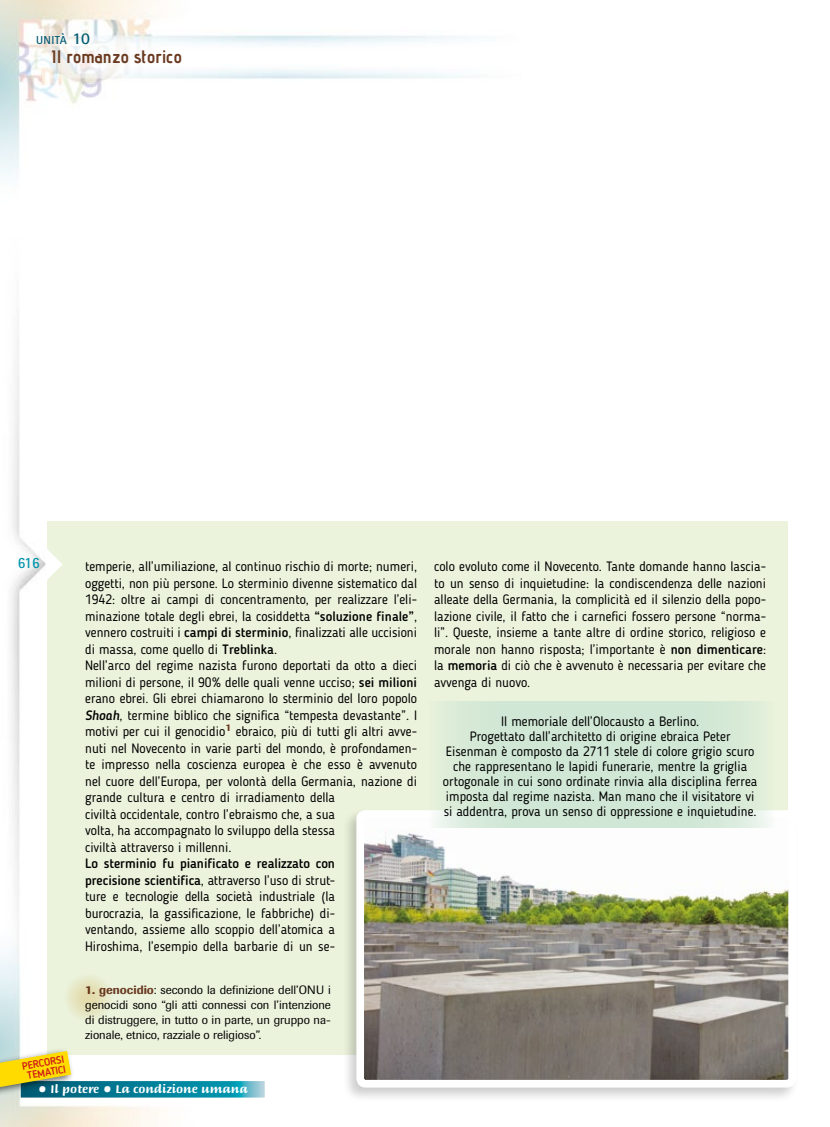
<style>
.page{position:relative;width:830px;height:1127px;background:#fff}
.page>*{position:absolute;margin:0;border:0;box-sizing:border-box;transform-origin:0 0}
.t1{font:700 18px "Advent Pro";color:#6a3a21}
.t2{font:700 15.75px "Rotis Sans Serif Std";color:#0094ac;scale:.9 1}
.t3{font:13.5px/16.5px "Blogger Sans";color:#000;text-align:justify}
.t4{font:12px/15px "Imago";color:#000;text-align:justify}
.t5{font:700 12px "Briem Script Std";color:#fff;scale:1.04 1}
.t6{font:700 11.55px "Rotis Sans Serif Std";letter-spacing:.03em;color:#005a72}
.t7{font:500 10.5px/10.5px "Blogger Sans";color:#cd171a;text-align:center}
.s1{font-size:16.5px}
.s2{font-weight:500}
.s3{font-weight:500;font-style:italic}
.s4{font-weight:500;color:#6a3a21}
</style>
<div class="page">
<img style="left:0;top:0;width:788px;height:1127px">
<div style="left:47px;top:521px;width:740px;height:533px;background:#ebf3dc"></div>
<div style="left:341px;top:807px;width:458px;height:296px;background:#000;opacity:.2"></div>
<img style="left:365px;top:819px;width:421px;height:259px">
<div style="left:356px;top:810px;width:439px;height:277px;border:8px solid #fff;border-radius:5px"></div>
<div style="left:424px;top:702px;width:349px;height:126px;background:#d0e7d5"></div>
<svg style="left:64px;top:973px;width:49px;height:49px"></svg>
<svg style="left:47px;top:549px;width:15px;height:31px"></svg>
<svg style="left:74px;top:1081px;width:190px;height:16px;background:#0f8aa2"></svg>
<div style="left:0;top:1047px;width:74px;height:54px;background:#000;opacity:.6"></div>
<svg style="left:0;top:1051px;width:71px;height:36px;background:#d6ca3c"></svg>
<div style="left:54px;top:108px;width:721px;height:389px;background:#fff"></div>
<p class="t6" style="left:36px;top:32px;width:55px">unità <span class="s1">10</span></p>
<h1 class="t1" style="left:51px;top:46px;width:132px">Il romanzo storico</h1>
<p class="t2" style="left:18px;top:552px;width:26px">616</p>
<p class="t7" style="left:21px;top:1061px;width:44px;rotate:-10deg">PERCORSI<br>TEMATICI</p>
<p class="t3" style="left:85px;top:558px;width:333px;text-align:left">temperie, all’umiliazione, al continuo rischio di morte; numeri, oggetti, non più persone. Lo sterminio divenne sistematico dal 1942: oltre ai campi di concentramento, per realizzare l’eli&shy;minazione totale degli ebrei, la cosiddetta <span class="s2">“soluzione finale”</span>, vennero costruiti i <span class="s2">campi di sterminio</span>, finalizzati alle uccisioni di massa, come quello di <span class="s2">Treblinka</span>.<br>Nell’arco del regime nazista furono deportati da otto a dieci milioni di persone, il 90% delle quali venne ucciso; <span class="s2">sei milioni </span>erano ebrei. Gli ebrei chiamarono lo sterminio del loro popolo <span class="s3">Shoah</span>, termine biblico che significa “tempesta devastante”. I motivi per cui il genocidio<sup>1</sup> ebraico, più di tutti gli altri avve&shy;nuti nel Novecento in varie parti del mondo, è profondamen&shy;te impresso nella coscienza europea è che esso è avvenuto nel cuore dell’Europa, per volontà della Germania, nazione di grande cultura e centro di irradiamento della<br>civiltà occidentale, contro l’ebraismo che, a sua<br>volta, ha accompagnato lo sviluppo della stessa<br>civiltà attraverso i millenni.</p>
<p class="t3" style="left:85px;top:855px;width:251px"><span class="s2">Lo sterminio fu pianificato e realizzato con precisione scientifica</span>, attraverso l’uso di strut&shy;ture e tecnologie della società industriale (la burocrazia, la gassificazione, le fabbriche) di&shy;ventando, assieme allo scoppio dell’atomica a Hiroshima, l’esempio della barbarie di un se-</p>
<p class="t4" style="left:85px;top:983px;width:247px"><span class="s4">1. genocidio</span>: secondo la definizione dell’ONU i genocidi sono “gli atti connessi con l’intenzione di distruggere, in tutto o in parte, un gruppo na&shy;zionale, etnico, razziale o religioso”.</p>
<p class="t5" style="left:38px;top:1082px;width:203px">• Il potere • La condizione umana</p>
<p class="t3" style="left:434px;top:558px;width:333px">colo evoluto come il Novecento. Tante domande hanno lascia&shy;to un senso di inquietudine: la condiscendenza delle nazioni alleate della Germania, la complicità ed il silenzio della popo&shy;lazione civile, il fatto che i carnefici fossero persone “norma&shy;li”. Queste, insieme a tante altre di ordine storico, religioso e morale non hanno risposta; l’importante è <span class="s2">non dimenticare</span>: la <span class="s2">memoria</span> di ciò che è avvenuto è necessaria per evitare che avvenga di nuovo.</p>
<p class="t3" style="left:443px;top:713px;width:316px;line-height:15px;text-align:center">Il memoriale dell’Olocausto a Berlino.<br>Progettato dall’architetto di origine ebraica Peter Eisenman è composto da 2711 stele di colore grigio scuro che rappresentano le lapidi funerarie, mentre la griglia ortogonale in cui sono ordinate rinvia alla disciplina ferrea imposta dal regime nazista. Man mano che il visitatore vi si addentra, prova un senso di oppressione e inquietudine.</p>
</div>
